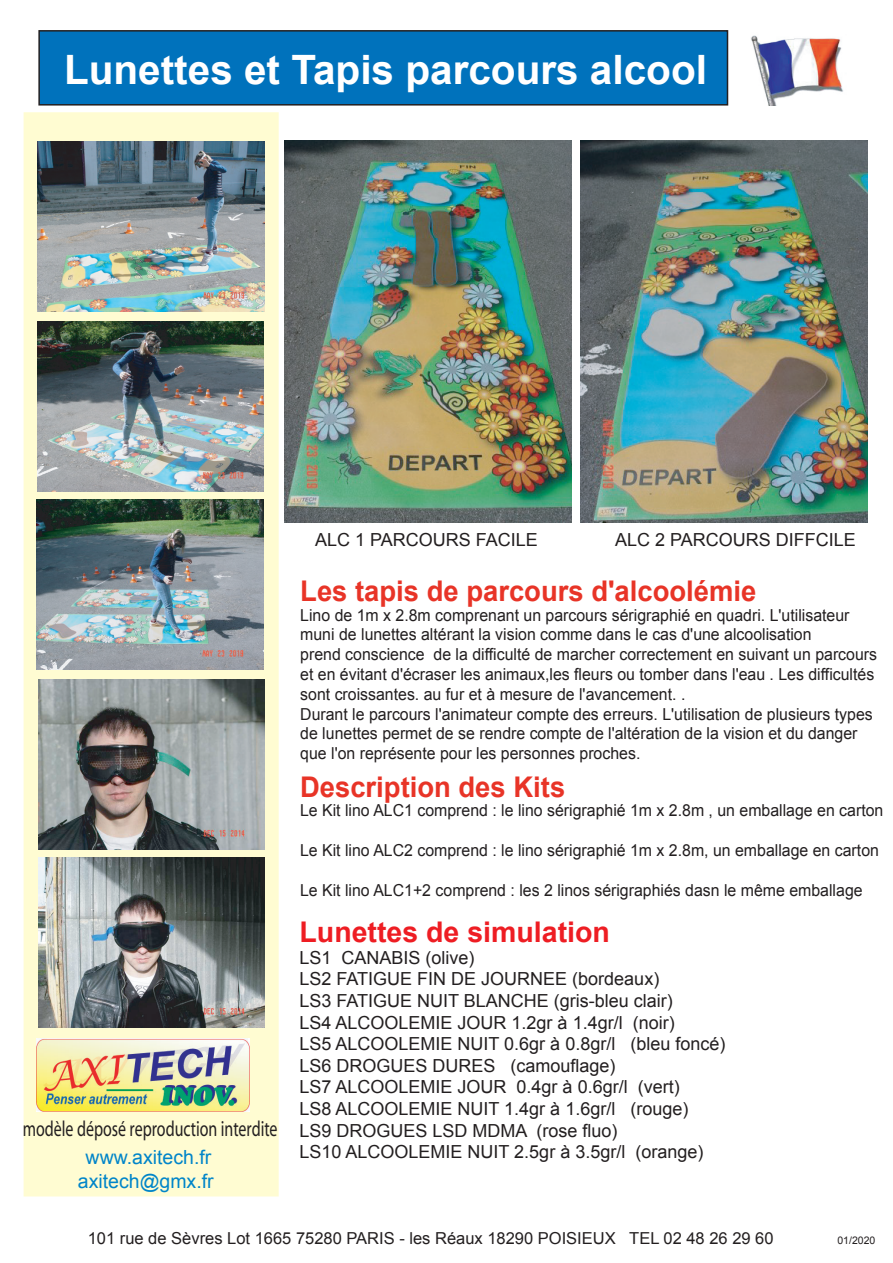
<style>
.page{position:relative;width:893px;height:1263px;background:#fff}
.page>*{position:absolute;margin:0;border:0;box-sizing:border-box;transform-origin:0 0}
.t1{font:700 40.5px "Arial";color:#fff}
.t2{font:700 28.5px "Arial";color:#e83427;scale:.96 1}
.t3{font:700 28.5px "Arial";color:#ee1d23}
.t4{font:21.75px "Myriad";color:#231f20;scale:.73 1}
.t5{font:19.5px/23.4px "Arial";color:#0085c9;text-align:center}
.t6{font:18px/21.6px "Arial";color:#231f20}
.t7{font:16.5px/19.8px "Arial";color:#231f20;scale:.96 1}
.t8{font:16.5px "Arial";color:#231f20}
.t9{font:10.5px "Arial";color:#231f20}
</style>
<div class="page">
<div style="left:24px;top:112px;width:255px;height:1084px;background:#fffcd2"></div>
<div style="left:39px;top:31px;width:688px;height:74px;background:#0072bc"></div>
<div style="left:38px;top:30px;width:690px;height:76px;border:2px solid #231f20"></div>
<img style="left:285px;top:140px;width:287px;height:383px">
<img style="left:580px;top:140px;width:287px;height:383px">
<img style="left:37px;top:1038px;width:213px;height:74px">
<img style="left:751px;top:35px;width:92px;height:70px">
<img style="left:37px;top:322px;width:227px;height:170px">
<img style="left:38px;top:142px;width:226px;height:170px">
<img style="left:38px;top:679px;width:227px;height:170px">
<img style="left:38px;top:857px;width:227px;height:170px">
<img style="left:37px;top:499px;width:226px;height:170px">
<h1 class="t1" style="left:64px;top:43px;width:644px">Lunettes et Tapis parcours alcool</h1>
<h3 class="t4" style="left:23px;top:1118px;width:351px">modèle déposé reproduction interdite</h3>
<p class="t5" style="left:78px;top:1146px;width:137px">www.axitech.fr axitech@gmx.fr</p>
<p class="t6" style="left:315px;top:529px;width:224px">ALC 1 PARCOURS FACILE</p>
<p class="t6" style="left:615px;top:529px;width:242px">ALC 2 PARCOURS DIFFCILE</p>
<h2 class="t2" style="left:300px;top:572px;width:477px">Les tapis de parcours d'alcoolémie</h2>
<p class="t7" style="left:300px;top:605px;width:602px">Lino de 1m x 2.8m comprenant un parcours sérigraphié en quadri. L'utilisateur muni de lunettes altérant la vision comme dans le cas d'une alcoolisation<br>prend conscience de la difficulté de marcher correctement en suivant un parcours et en évitant d'écraser les animaux,les fleurs ou tomber dans l'eau . Les difficultés sont croissantes. au fur et à mesure de l'avancement. .<br>Durant le parcours l'animateur compte des erreurs. L'utilisation de plusieurs types de lunettes permet de se rendre compte de l'altération de la vision et du danger que l'on représente pour les personnes proches.</p>
<h2 class="t2" style="left:300px;top:767px;width:278px">Description des Kits</h2>
<p class="t7" style="left:300px;top:801px;width:609px">Le Kit lino ALC1 comprend : le lino sérigraphié 1m x 2.8m , un emballage en carton</p>
<p class="t7" style="left:300px;top:840px;width:604px">Le Kit lino ALC2 comprend : le lino sérigraphié 1m x 2.8m, un emballage en carton</p>
<p class="t7" style="left:300px;top:880px;width:587px">Le Kit lino ALC1+2 comprend : les 2 linos sérigraphiés dasn le même emballage</p>
<h2 class="t3" style="left:299px;top:913px;width:312px">Lunettes de simulation</h2>
<p class="t6" style="left:299px;top:947px;width:427px">LS1 CANABIS (olive)<br>LS2 FATIGUE FIN DE JOURNEE (bordeaux)<br>LS3 FATIGUE NUIT BLANCHE (gris-bleu clair)<br>LS4 ALCOOLEMIE JOUR 1.2gr à 1.4gr/l (noir)<br>LS5 ALCOOLEMIE NUIT 0.6gr à 0.8gr/l (bleu foncé)<br>LS6 DROGUES DURES (camouflage)<br>LS7 ALCOOLEMIE JOUR 0.4gr à 0.6gr/l (vert)<br>LS8 ALCOOLEMIE NUIT 1.4gr à 1.6gr/l (rouge)<br>LS9 DROGUES LSD MDMA (rose fluo)<br>LS10 ALCOOLEMIE NUIT 2.5gr à 3.5gr/l (orange)</p>
<p class="t8" style="left:88px;top:1228px;width:687px">101 rue de Sèvres Lot 1665 75280 PARIS - les Réaux 18290 POISIEUX TEL 02 48 26 29 60</p>
<p class="t9" style="left:837px;top:1234px;width:39px">01/2020</p>
</div>
